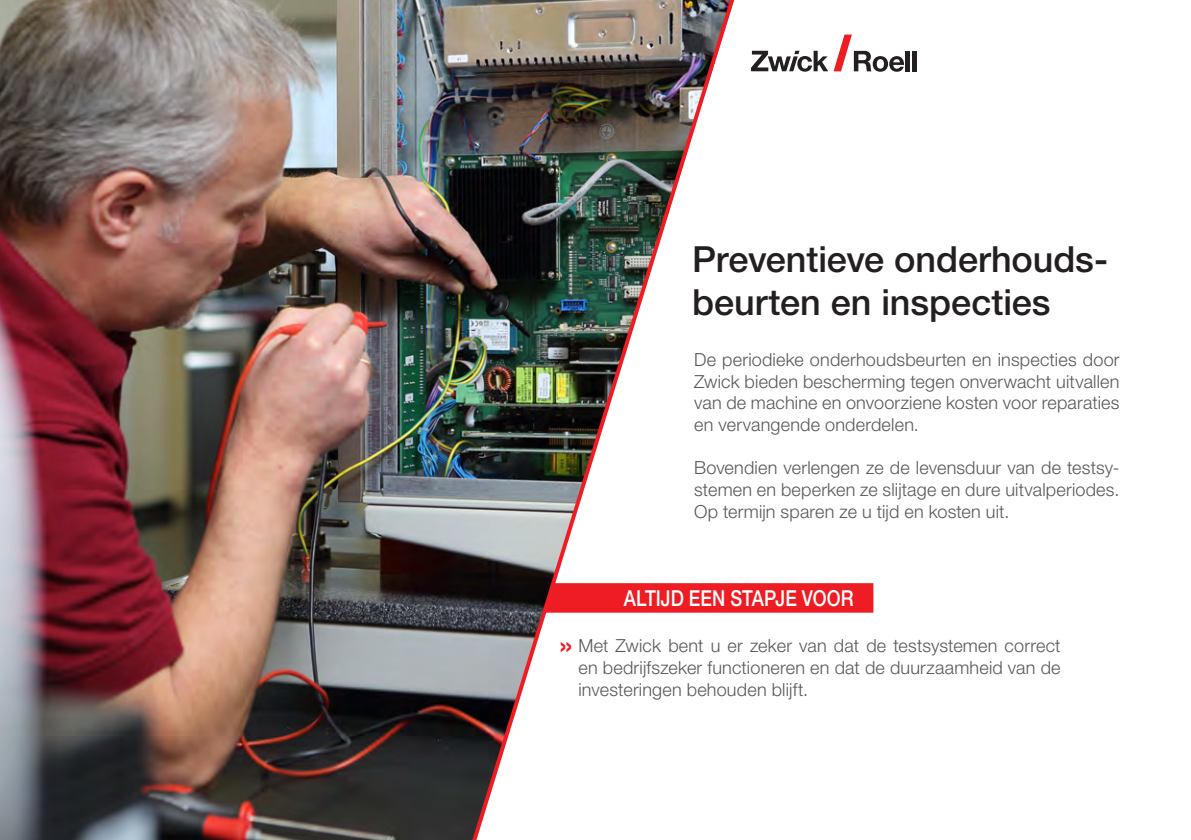
<style>
.page{position:relative;width:1191px;height:840px;background:#fff}
.page>*{position:absolute;margin:0;border:0;box-sizing:border-box;transform-origin:0 0}
.t1{font:500 36px/43.2px "Helvetica Neue";letter-spacing:-.005em;color:#231f20}
.t2{font:500 22px "Helvetica Neue";color:#fff;scale:.83 1}
.t3{font:300 18px/21.6px "Helvetica Neue";letter-spacing:.01em;color:#57585a;text-align:justify}
.s1{font-weight:500;font-size:29px;color:#ee1d23}
</style>
<div class="page">
<img style="left:0;top:0;width:464px;height:839px">
<img style="left:464px;top:0;width:281px;height:839px">
<svg style="left:751px;top:35px;width:153px;height:37px"></svg>
<div style="left:905px;top:51px;width:5px;height:20px;background:#231f20"></div>
<hr style="left:912px;top:51px;width:4px;height:20px;background:#231f20">
<div style="left:544px;top:583px;width:329px;height:29px;background:#ee1d23"></div>
<h1 class="t1" style="left:692px;top:237px;width:417px">Preventieve onderhouds&shy;beurten en inspecties</h1>
<p class="t3" style="left:694px;top:348px;width:427px">De periodieke onderhoudsbeurten en inspecties door Zwick bieden bescherming tegen onverwacht uitvallen van de machine en onvoorziene kosten voor reparaties en vervangende onderdelen.</p>
<p class="t3" style="left:694px;top:456px;width:427px">Bovendien verlengen ze de levensduur van de testsy&shy;stemen en beperken ze slijtage en dure uitvalperiodes.<br>Op termijn sparen ze u tijd en kosten uit.</p>
<p class="t2" style="left:623px;top:585px;width:278px">ALTIJD EEN STAPJE VOOR</p>
<p class="t3" style="left:578px;top:634px;width:483px;text-indent:-19px"><span class="s1">»</span> Met Zwick bent u er zeker van dat de testsystemen correct en bedrijfszeker functioneren en dat de duurzaamheid van de investeringen behouden blijft.</p>
</div>
